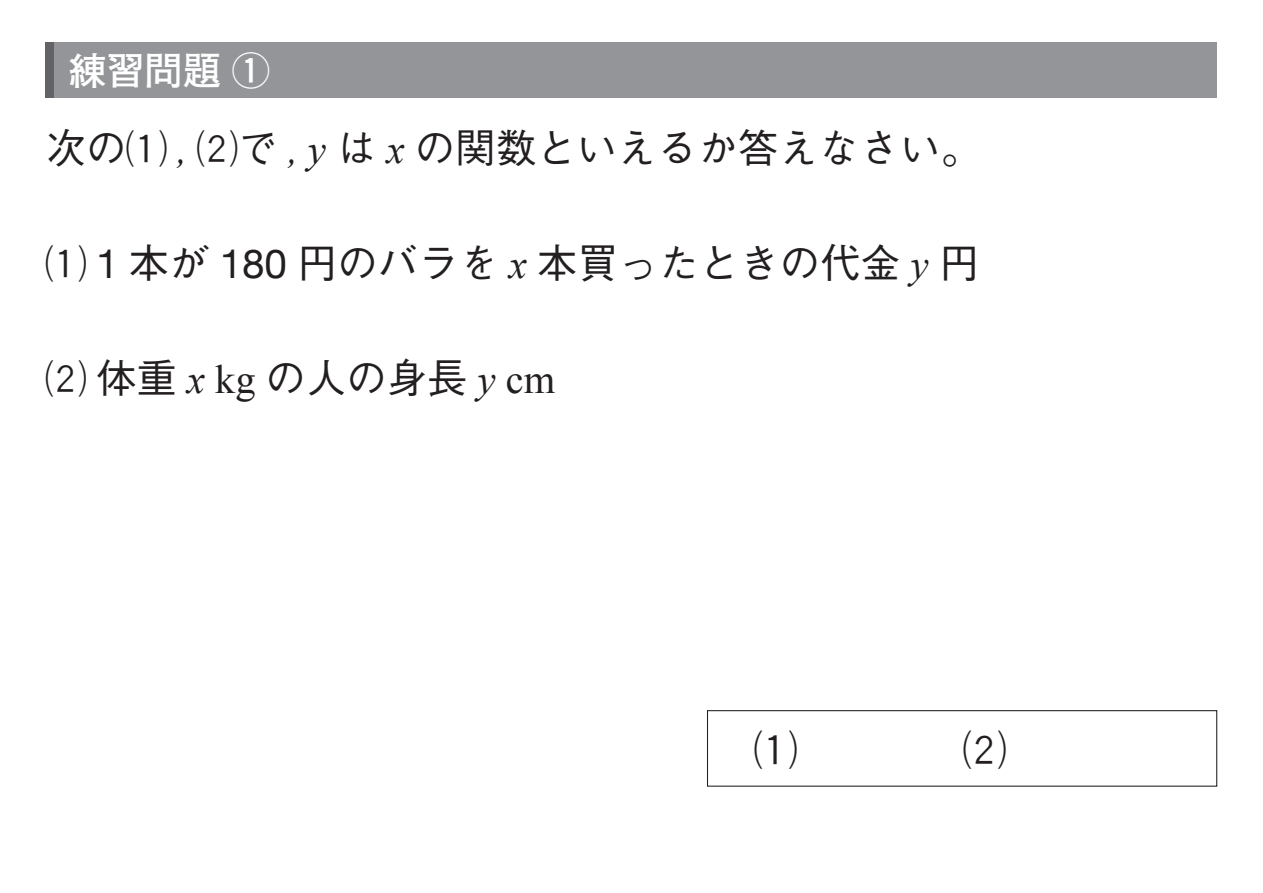
<style>
.page{position:relative;width:1263px;height:893px;background:#fff}
.page>*{position:absolute;margin:0;border:0;box-sizing:border-box;transform-origin:0 0}
.t1{font:500 42.45px "Gothic BBB";color:#231f20}
.t2{font:500 40.35px "Gothic BBB";color:#231f20}
.t3{font:700 38.25px "Futo Go B101";color:#fff}
.s1{font-family:"Times New Roman";font-weight:400;font-style:italic}
.s2{font-family:"Helvetica Neue";font-weight:400}
.s3{font-family:"Times New Roman";font-weight:400}
</style>
<div class="page">
<div style="left:46px;top:43px;width:1171px;height:55px;background:#939598"></div>
<div style="left:46px;top:43px;width:8px;height:55px;background:#636366"></div>
<div style="left:707px;top:710px;width:510px;height:77px;border:1px solid #231f20"></div>
<p class="t3" style="left:68px;top:48px;width:203px">練習問題 ①</p>
<p class="t2" style="left:46px;top:125px;width:936px">次の⑴ <span class="s1">,</span> ⑵で <span class="s1">, y</span> は <span class="s1">x</span> の関数といえるか答えなさい。</p>
<p class="t2" style="left:46px;top:240px;width:935px">⑴ <span class="s2">1</span> 本が <span class="s2">180</span> 円のバラを <span class="s1">x</span> 本買ったときの代金 <span class="s1">y</span> 円</p>
<p class="t2" style="left:46px;top:355px;width:511px">⑵ 体重 <span class="s1">x</span> <span class="s3">kg</span> の人の身長 <span class="s1">y</span> <span class="s3">cm</span></p>
<p class="t1" style="left:754px;top:724px;width:44px">⑴</p>
<p class="t1" style="left:963px;top:724px;width:44px">⑵</p>
</div>
